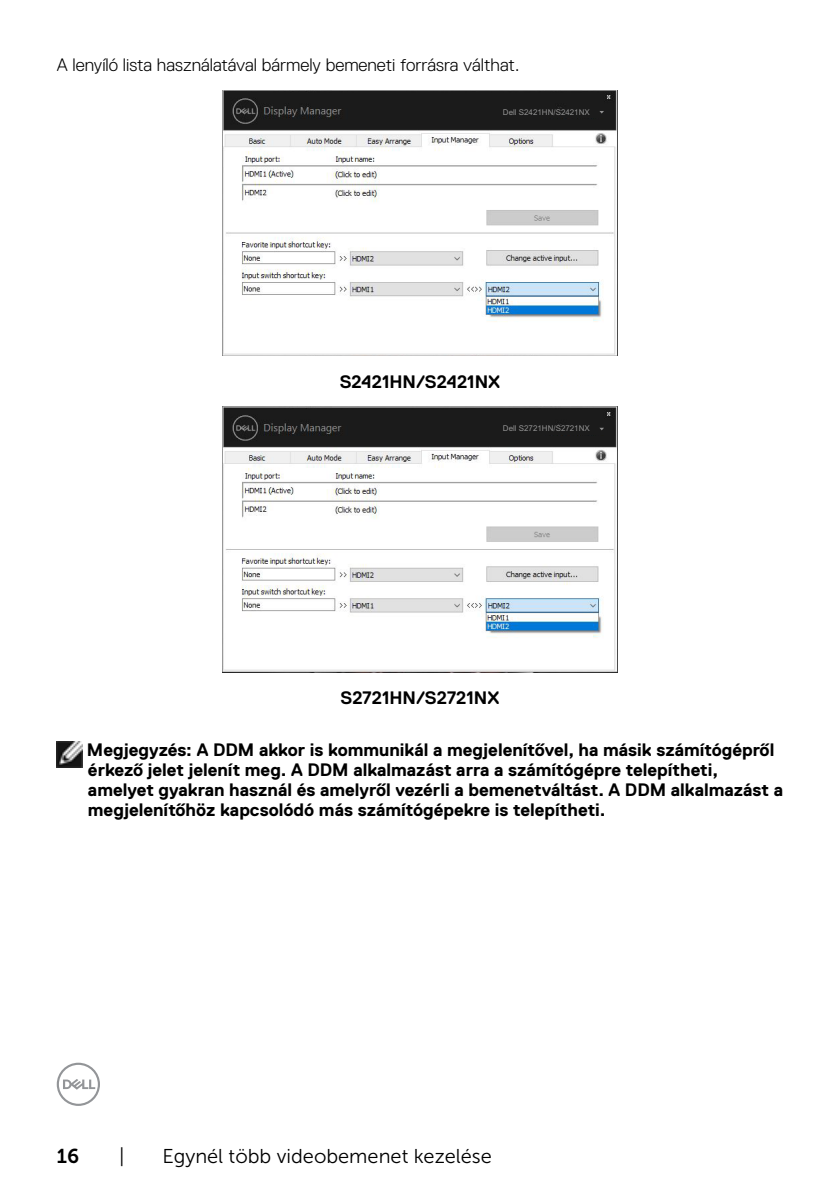
<style>
.page{position:relative;width:840px;height:1191px;background:#fff}
.page>*{position:absolute;margin:0;border:0;box-sizing:border-box;transform-origin:0 0}
.t1{font:20px "Museo Sans For Dell 300";color:#000}
.t2{font:20px "Museo Sans For Dell 700";color:#000}
.t3{font:700 18px/20px "Dell Replica";color:#000}
.t4{font:300 18px "Dell Replica";color:#000}
.t5{font:8px "Arial";color:#939393}
</style>
<div class="page">
<svg style="left:57px;top:1062px;width:43px;height:44px"></svg>
<img style="left:223px;top:90px;width:393px;height:266px">
<div style="left:519px;top:108px;width:86px;height:10px;background:#1b1b1b"></div>
<img style="left:223px;top:407px;width:393px;height:265px">
<div style="left:519px;top:425px;width:86px;height:9px;background:#1b1b1b"></div>
<img style="left:57px;top:741px;width:25px;height:26px">
<p class="t4" style="left:57px;top:55px;width:464px">A lenyíló lista használatával bármely bemeneti forrásra válthat.</p>
<p class="t5" style="left:502px;top:107px;width:88px">Dell S2421HN/S2421NX</p>
<p class="t3" style="left:339px;top:371px;width:162px">S2421HN/S2421NX</p>
<p class="t5" style="left:502px;top:424px;width:88px">Dell S2721HN/S2721NX</p>
<p class="t3" style="left:340px;top:688px;width:160px">S2721HN/S2721NX</p>
<p class="t3" style="left:87px;top:739px;width:697px">Megjegyzés: A DDM akkor is kommunikál a megjelenítővel, ha másik számítógépről érkező jelet jelenít meg. A DDM alkalmazást arra a számítógépre telepítheti, amelyet gyakran használ és amelyről vezérli a bemenetváltást. A DDM alkalmazást a megjelenítőhöz kapcsolódó más számítógépekre is telepítheti.</p>
<p class="t2" style="left:57px;top:1144px;width:24px">16</p>
<p class="t1" style="left:119px;top:1145px;width:7px">|</p>
<p class="t1" style="left:162px;top:1145px;width:331px">Egynél több videobemenet kezelése</p>
</div>
